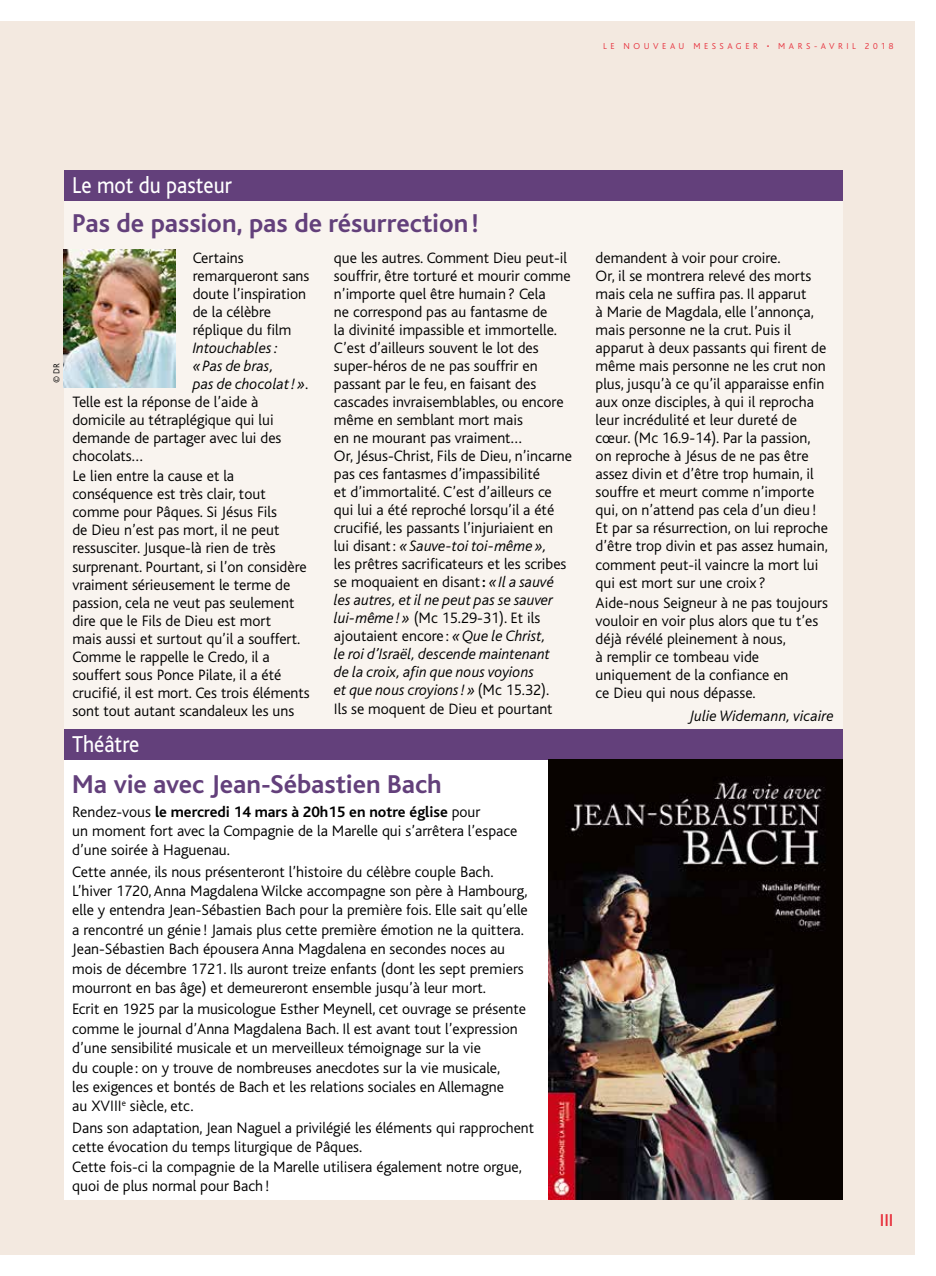
<style>
.page{position:relative;width:936px;height:1276px;background:#fff}
.page>*{position:absolute;margin:0;border:0;box-sizing:border-box;transform-origin:0 0}
.t1{font:700 27px "Bliss";color:#63407b}
.t2{font:24px "Bliss";color:#fff;scale:.9 1}
.t3{font:500 18px "Bliss";color:#e7313d}
.t4{font:300 15.75px/18px "Bliss";color:#000}
.t5{font:italic 300 15.75px "Bliss";color:#000}
.t6{font:300 9px "Bliss";letter-spacing:.39em;color:#e7313d}
.t7{font:300 9px "Bliss";color:#000}
.s1{font-style:normal}
.s2{font-style:italic}
.s3{font-weight:700}
</style>
<div class="page">
<div style="left:0;top:21px;width:914px;height:1233px;background:#f3e9e0"></div>
<div style="left:64px;top:170px;width:778px;height:561px;background:#f9f4ef"></div>
<div style="left:64px;top:170px;width:778px;height:30px;background:#63407b"></div>
<div style="left:64px;top:729px;width:778px;height:470px;background:#fff"></div>
<div style="left:64px;top:729px;width:778px;height:30px;background:#63407b"></div>
<img style="left:64px;top:249px;width:112px;height:138px">
<img style="left:549px;top:759px;width:293px;height:440px">
<p class="t6" style="left:603px;top:42px;width:292px">LE NOUVEAU MESSAGER • MARS-AVRIL 2018</p>
<p class="t7" style="left:52px;top:383px;width:22px;rotate:-90deg">© DR</p>
<h2 class="t2" style="left:72px;top:172px;width:179px">Le mot du pasteur</h2>
<h1 class="t1" style="left:72px;top:210px;width:408px">Pas de passion, pas de résurrection!</h1>
<p class="t4" style="left:193px;top:249px;width:118px">Certains remarqueront sans doute l’inspiration de la célèbre réplique du film</p>
<p class="t5" style="left:193px;top:340px;width:87px">Intouchables:</p>
<p class="t5" style="left:193px;top:358px;width:83px">«Pas de bras,</p>
<p class="t5" style="left:193px;top:376px;width:117px">pas de chocolat! »<span class="s1">.</span></p>
<p class="t4" style="left:72px;top:393px;width:188px">Telle est la réponse de l’aide à</p>
<p class="t4" style="left:72px;top:411px;width:203px">domicile au tétraplégique qui lui</p>
<p class="t4" style="left:72px;top:429px;width:211px">demande de partager avec lui des</p>
<p class="t4" style="left:72px;top:447px;width:72px">chocolats…</p>
<p class="t4" style="left:72px;top:467px;width:239px">Le lien entre la cause et la conséquence est très clair, tout comme pour Pâques. Si Jésus Fils<br>de Dieu n’est pas mort, il ne peut ressusciter. Jusque-là rien de très surprenant. Pourtant, si l’on considère vraiment sérieusement le terme de passion, cela ne veut pas seulement dire que le Fils de Dieu est mort<br>mais aussi et surtout qu’il a souffert.<br>Comme le rappelle le Credo, il a souffert sous Ponce Pilate, il a été crucifié, il est mort. Ces trois éléments sont tout autant scandaleux les uns</p>
<p class="t4" style="left:334px;top:249px;width:240px">que les autres. Comment Dieu peut-il souffrir, être torturé et mourir comme n’importe quel être humain? Cela<br>ne correspond pas au fantasme de<br>la divinité impassible et immortelle.<br>C’est d’ailleurs souvent le lot des super-héros de ne pas souffrir en passant par le feu, en faisant des cascades invraisemblables, ou encore même en semblant mort mais<br>en ne mourant pas vraiment…<br>Or, Jésus-Christ, Fils de Dieu, n’incarne pas ces fantasmes d’impassibilité<br>et d’immortalité. C’est d’ailleurs ce qui lui a été reproché lorsqu’il a été crucifié, les passants l’injuriaient en lui disant: <span class="s2">«Sauve-toi toi-même »,<br></span>les prêtres sacrificateurs et les scribes se moquaient en disant<span class="s3">:</span> <span class="s2">« Il a sauvé les autres, et il ne peut pas se sauver lui-même !»</span> (Mc 15.29-31). Et ils ajoutaient encore : <span class="s2">«Que le Christ,<br>le roi d’Israël, descende maintenant<br>de la croix, afin que nous voyions<br>et que nous croyions! »</span> (Mc 15.32).<br>Ils se moquent de Dieu et pourtant</p>
<p class="t4" style="left:595px;top:249px;width:234px">demandent à voir pour croire.<br>Or, il se montrera relevé des morts mais cela ne suffira pas. Il apparut<br>à Marie de Magdala, elle l’annonça, mais personne ne la crut. Puis il apparut à deux passants qui firent de même mais personne ne les crut non plus, jusqu’à ce qu’il apparaisse enfin aux onze disciples, à qui il reprocha leur incrédulité et leur dureté de cœur. (Mc 16.9-14). Par la passion, on reproche à Jésus de ne pas être assez divin et d’être trop humain, il souffre et meurt comme n’importe qui, on n’attend pas cela d’un dieu!<br>Et par sa résurrection, on lui reproche d’être trop divin et pas assez humain, comment peut-il vaincre la mort lui qui est mort sur une croix ?</p>
<p class="t4" style="left:595px;top:594px;width:234px">Aide-nous Seigneur à ne pas toujours vouloir en voir plus alors que tu t’es déjà révélé pleinement à nous,<br>à remplir ce tombeau vide uniquement de la confiance en<br>ce Dieu qui nous dépasse.</p>
<p class="t5" style="left:689px;top:708px;width:146px">Julie Widemann, vicaire</p>
<h2 class="t2" style="left:72px;top:731px;width:76px">Théâtre</h2>
<h1 class="t1" style="left:72px;top:770px;width:371px">Ma vie avec Jean-Sébastien Bach</h1>
<p class="t4" style="left:72px;top:802px;width:446px;line-height:19.4px">Rendez-vous <span class="s3">le mercredi 14 mars à 20h15 en notre église</span> pour<br>un moment fort avec la Compagnie de la Marelle qui s’arrêtera l’espace d’une soirée à Haguenau.</p>
<p class="t4" style="left:72px;top:862px;width:457px;line-height:19.4px">Cette année, ils nous présenteront l’histoire du célèbre couple Bach.<br>L’hiver 1720, Anna Magdalena Wilcke accompagne son père à Hambourg, elle y entendra Jean-Sébastien Bach pour la première fois. Elle sait qu’elle a rencontré un génie ! Jamais plus cette première émotion ne la quittera.<br>Jean-Sébastien Bach épousera Anna Magdalena en secondes noces au mois de décembre 1721. Ils auront treize enfants (dont les sept premiers mourront en bas âge) et demeureront ensemble jusqu’à leur mort.</p>
<p class="t4" style="left:72px;top:1000px;width:455px;line-height:19.4px">Ecrit en 1925 par la musicologue Esther Meynell, cet ouvrage se présente comme le journal d’Anna Magdalena Bach. Il est avant tout l’expression d’une sensibilité musicale et un merveilleux témoignage sur la vie<br>du couple : on y trouve de nombreuses anecdotes sur la vie musicale,<br>les exigences et bontés de Bach et les relations sociales en Allemagne<br>au XVIII<sup>e</sup> siècle, etc.</p>
<p class="t4" style="left:72px;top:1118px;width:463px;line-height:19.4px">Dans son adaptation, Jean Naguel a privilégié les éléments qui rapprochent cette évocation du temps liturgique de Pâques.<br>Cette fois-ci la compagnie de la Marelle utilisera également notre orgue, quoi de plus normal pour Bach!</p>
<p class="t3" style="left:879px;top:1210px;width:15px">III</p>
</div>
